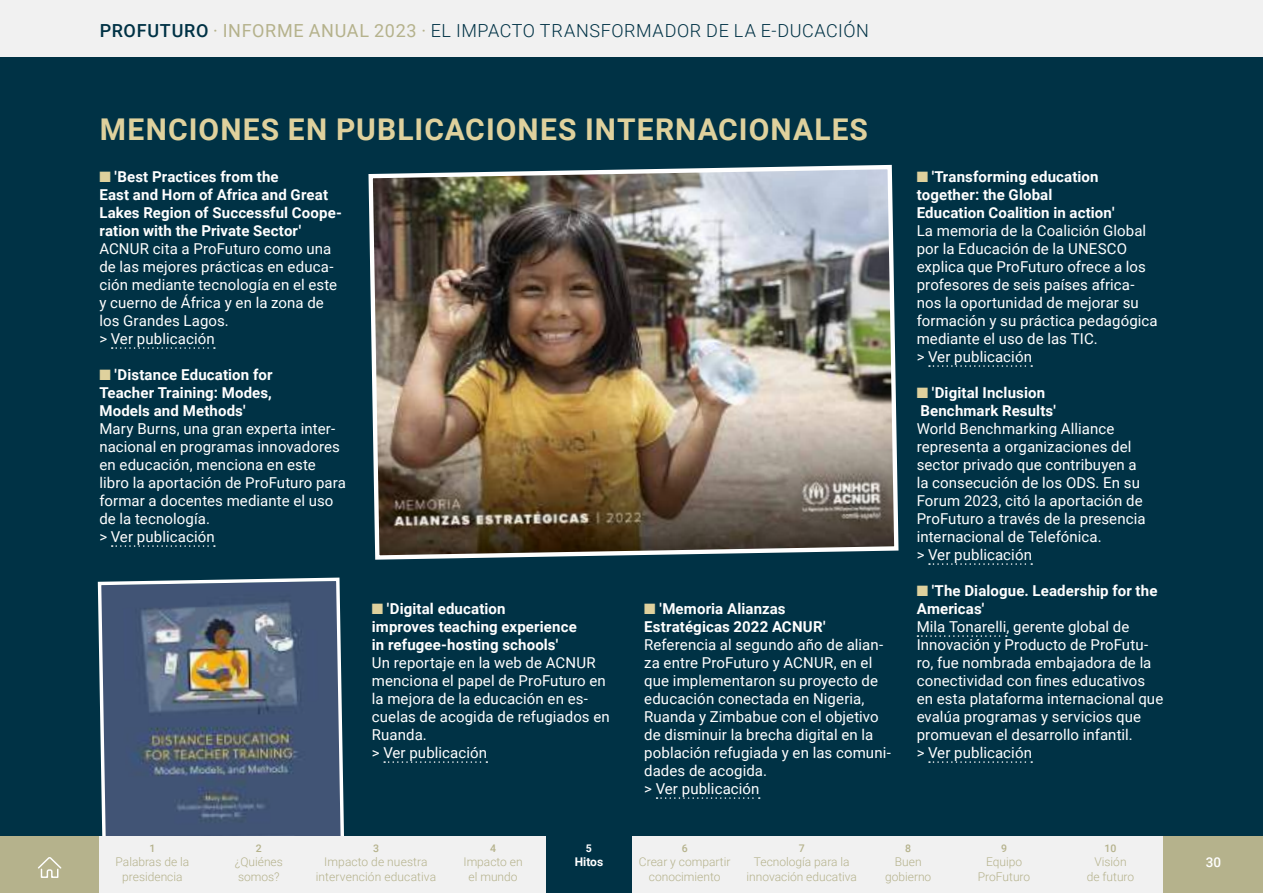
<style>
.page{position:relative;width:1263px;height:893px;background:#fff}
.page>*{position:absolute;margin:0;border:0;box-sizing:border-box;transform-origin:0 0}
.t1{font:700 30px "Roboto";letter-spacing:.035em;color:#dfd19d}
.t2{font:300 18px "Roboto";letter-spacing:.03em;color:#003245}
.t3{font:15px/18px "Roboto";letter-spacing:.005em;color:#fff}
.t4{font:700 15px/18px "Roboto";letter-spacing:.01em;color:#fff}
.t5{font:500 13.5px "Roboto";color:#fff}
.t6{font:300 12px/14.4px "Roboto";color:#b5b28c;text-align:center}
.t7{font:700 12px "Roboto";color:#fff}
.t8{font:500 10.5px "Roboto";color:#b5b28c}
.t9{font:700 10.5px "Roboto";color:#fff}
.s1{font-weight:500}
.s2{font-weight:400;color:#b5b28c}
.s3{color:#dfd19d}
</style>
<div class="page">
<div style="left:0;top:0;width:1263px;height:57px;background:#f1f1f1"></div>
<div style="left:0;top:57px;width:1263px;height:780px;background:#003245"></div>
<svg style="left:112px;top:347px;width:103px;height:2px"></svg>
<svg style="left:112px;top:545px;width:103px;height:2px"></svg>
<svg style="left:384px;top:761px;width:103px;height:2px"></svg>
<svg style="left:656px;top:797px;width:104px;height:2px"></svg>
<img style="left:368px;top:164px;width:531px;height:396px">
<img style="left:97px;top:577px;width:247px;height:259px">
<svg style="left:929px;top:365px;width:103px;height:2px"></svg>
<svg style="left:929px;top:563px;width:103px;height:2px"></svg>
<svg style="left:917px;top:635px;width:90px;height:2px"></svg>
<svg style="left:929px;top:761px;width:103px;height:2px"></svg>
<div style="left:0;top:837px;width:1263px;height:56px;background:#f1f1f1"></div>
<div style="left:1163px;top:837px;width:100px;height:56px;background:#b5b28c"></div>
<div style="left:0;top:837px;width:99px;height:56px;background:#b5b28c"></div>
<svg style="left:38px;top:857px;width:24px;height:21px"></svg>
<div style="left:546px;top:837px;width:85px;height:56px;background:#003245"></div>
<p class="t2" style="left:100px;top:18px;width:771px"><span class="s1">PROFUTURO</span> <span class="s2">· INFORME ANUAL 2023 ·</span> EL IMPACTO TRANSFORMADOR DE LA E-DUCACIÓN</p>
<h1 class="t1" style="left:100px;top:108px;width:770px">MENCIONES EN PUBLICACIONES INTERNACIONALES</h1>
<p class="t4" style="left:99px;top:167px;width:244px"><span class="s3">■</span> 'Best Practices from the<br>East and Horn of Africa and Great<br>Lakes Region of Successful Coope&shy;ration with the Private Sector'</p>
<p class="t3" style="left:99px;top:239px;width:239px">ACNUR cita a ProFuturo como una de las mejores prácticas en educa&shy;ción mediante tecnología en el este y cuerno de África y en la zona de los Grandes Lagos.<br>&gt; Ver publicación</p>
<p class="t4" style="left:99px;top:365px;width:175px;text-align:justify"><span class="s3">■</span> 'Distance Education for Teacher Training: Modes, Models and Methods'</p>
<p class="t3" style="left:99px;top:419px;width:248px">Mary Burns, una gran experta inter&shy;nacional en programas innovadores en educación, menciona en este libro la aportación de ProFuturo para formar a docentes mediante el uso de la tecnología.<br>&gt; Ver publicación</p>
<p class="t4" style="left:372px;top:599px;width:206px"><span class="s3">■</span> 'Digital education<br>improves teaching experience in refugee-hosting schools'</p>
<p class="t3" style="left:372px;top:653px;width:239px">Un reportaje en la web de ACNUR menciona el papel de ProFuturo en la mejora de la educación en es&shy;cuelas de acogida de refugiados en<br>Ruanda.<br>&gt; Ver publicación</p>
<p class="t4" style="left:644px;top:599px;width:183px"><span class="s3">■</span> 'Memoria Alianzas<br>Estratégicas 2022 ACNUR'</p>
<p class="t3" style="left:644px;top:635px;width:248px">Referencia al segundo año de alian&shy;za entre ProFuturo y ACNUR, en el que implementaron su proyecto de educación conectada en Nigeria,<br>Ruanda y Zimbabue con el objetivo de disminuir la brecha digital en la población refugiada y en las comuni&shy;dades de acogida.<br>&gt; Ver publicación</p>
<p class="t4" style="left:917px;top:167px;width:199px"><span class="s3">■</span> 'Transforming education together: the Global<br>Education Coalition in action'</p>
<p class="t3" style="left:917px;top:221px;width:243px">La memoria de la Coalición Global por la Educación de la UNESCO explica que ProFuturo ofrece a los profesores de seis países africa&shy;nos la oportunidad de mejorar su formación y su práctica pedagógica mediante el uso de las TIC.<br>&gt; Ver publicación</p>
<p class="t4" style="left:917px;top:383px;width:141px"><span class="s3">■</span> 'Digital Inclusion<br>Benchmark Results'</p>
<p class="t3" style="left:917px;top:419px;width:230px">World Benchmarking Alliance representa a organizaciones del sector privado que contribuyen a la consecución de los ODS. En su<br>Forum 2023, citó la aportación de<br>ProFuturo a través de la presencia internacional de Telefónica.<br>&gt; Ver publicación</p>
<p class="t4" style="left:917px;top:581px;width:242px"><span class="s3">■</span> 'The Dialogue. Leadership for the<br>Americas'</p>
<p class="t3" style="left:917px;top:617px;width:248px">Mila Tonarelli, gerente global de<br>Innovación y Producto de ProFutu&shy;ro, fue nombrada embajadora de la conectividad con fines educativos en esta plataforma internacional que evalúa programas y servicios que promuevan el desarrollo infantil.<br>&gt; Ver publicación</p>
<p class="t8" style="left:149px;top:841px;width:7px">1</p>
<p class="t6" style="left:116px;top:854px;width:75px">Palabras de la presidencia</p>
<p class="t8" style="left:256px;top:841px;width:7px">2</p>
<p class="t6" style="left:235px;top:854px;width:49px;text-align:left">¿Quiénes somos?</p>
<p class="t8" style="left:373px;top:841px;width:7px">3</p>
<p class="t6" style="left:316px;top:854px;width:122px">Impacto de nuestra intervención educativa</p>
<p class="t8" style="left:1001px;top:841px;width:7px">9</p>
<p class="t8" style="left:1104px;top:841px;width:13px">10</p>
<p class="t8" style="left:905px;top:841px;width:7px">8</p>
<p class="t8" style="left:490px;top:841px;width:7px">4</p>
<p class="t8" style="left:682px;top:841px;width:7px">6</p>
<p class="t6" style="left:639px;top:854px;width:93px">Crear y compartir conocimiento</p>
<p class="t6" style="left:746px;top:854px;width:112px">Tecnología para la innovación educativa</p>
<p class="t9" style="left:586px;top:841px;width:8px">5</p>
<p class="t8" style="left:799px;top:841px;width:7px">7</p>
<p class="t6" style="left:978px;top:854px;width:54px">Equipo<br>ProFuturo</p>
<p class="t6" style="left:1087px;top:854px;width:49px">Visión de futuro</p>
<p class="t7" style="left:575px;top:854px;width:30px">Hitos</p>
<p class="t5" style="left:1206px;top:853px;width:17px">30</p>
<p class="t6" style="left:463px;top:854px;width:61px">Impacto en el mundo</p>
<p class="t6" style="left:885px;top:854px;width:48px">Buen gobierno</p>
</div>
